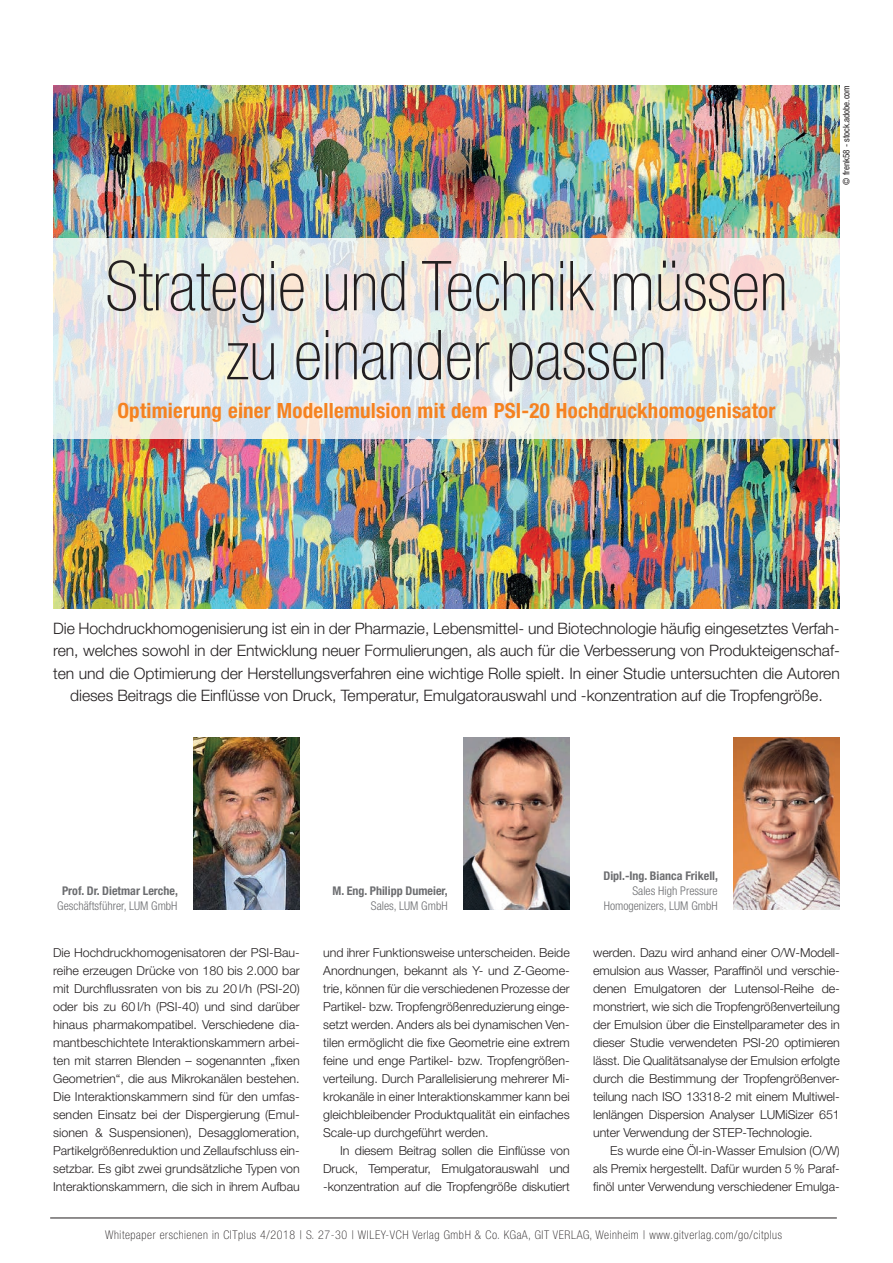
<style>
.page{position:relative;width:893px;height:1263px;background:#fff}
.page>*{position:absolute;margin:0;border:0;box-sizing:border-box;transform-origin:0 0}
.t1{font:100 condensed 69px/69px "Helvetica Neue LT Std";color:#231f20;text-align:center}
.t2{font:700 condensed 21px "Helvetica Neue LT Std";letter-spacing:.01em;color:#f58220}
.t3{font:300 15.75px/22.5px "Helvetica Neue LT Std";letter-spacing:-.005em;color:#231f20;text-align:center}
.t4{font:300 12.3px/18px "Helvetica Neue LT Std";color:#231f20}
.t5{font:100 condensed 12px "Helvetica Neue LT Std";letter-spacing:.05em;color:#231f20}
.t6{font:300 condensed 12px/15px "Helvetica Neue LT Std";color:#6c6d70;text-align:right}
.t7{font:700 condensed 12px "Helvetica Neue LT Std";color:#6c6d70}
.t8{font:condensed 9px "Helvetica Neue LT Std";color:#231f20}
</style>
<div class="page">
<img style="left:53px;top:85px;width:787px;height:523px">
<img style="left:193px;top:738px;width:107px;height:171px">
<img style="left:463px;top:738px;width:107px;height:171px">
<img style="left:733px;top:738px;width:107px;height:171px">
<svg style="left:53px;top:238px;width:787px;height:201px;background:#e8e9e4"></svg>
<hr style="left:50px;top:1218px;width:787px;height:1px;background:#231f20">
<h1 class="t1" style="left:105px;top:251px;width:684px">Strategie und Technik müssen zu einander passen</h1>
<h2 class="t2" style="left:117px;top:398px;width:660px">Optimierung einer Modellemulsion mit dem PSI-20 Hochdruckhomogenisator</h2>
<p class="t8" style="left:841px;top:184px;width:101px;rotate:-90deg">© frenk58 - stock.adobe.com</p>
<p class="t3" style="left:53px;top:616px;width:788px">Die Hochdruckhomogenisierung ist ein in der Pharmazie, Lebensmittel- und Biotechnologie häufig eingesetztes Verfah&shy;ren, welches sowohl in der Entwicklung neuer Formulierungen, als auch für die Verbesserung von Produkteigenschaf&shy;ten und die Optimierung der Herstellungsverfahren eine wichtige Rolle spielt. In einer Studie untersuchten die Autoren dieses Beitrags die Einflüsse von Druck, Temperatur, Emulgatorauswahl und -konzentration auf die Tropfengröße.</p>
<p class="t7" style="left:62px;top:883px;width:117px">Prof. Dr. Dietmar Lerche,</p>
<p class="t6" style="left:57px;top:898px;width:122px">Geschäftsführer, LUM GmbH</p>
<p class="t7" style="left:333px;top:883px;width:116px">M. Eng. Philipp Dumeier,</p>
<p class="t6" style="left:371px;top:898px;width:78px">Sales, LUM GmbH</p>
<p class="t4" style="left:53px;top:943px;width:248px;text-align:justify">Die Hochdruckhomogenisatoren der PSI-Bau&shy;reihe erzeugen Drücke von 180 bis 2.000 bar mit Durchflussraten von bis zu 20 l/h (PSI-20) oder bis zu 60 l/h (PSI-40) und sind darüber hinaus pharmakompatibel. Verschiedene dia&shy;mantbeschichtete Interaktionskammern arbei&shy;ten mit starren Blenden – sogenannten „fixen Geometrien“, die aus Mikrokanälen bestehen.<br>Die Interaktionskammern sind für den umfas&shy;senden Einsatz bei der Dispergierung (Emul&shy;sionen &amp; Suspensionen), Desagglomeration, Partikelgrößenreduktion und Zellaufschluss ein&shy;setzbar. Es gibt zwei grundsätzliche Typen von Interaktionskammern, die sich in ihrem Aufbau</p>
<p class="t4" style="left:323px;top:943px;width:248px">und ihrer Funktionsweise unterscheiden. Beide Anordnungen, bekannt als Y- und Z-Geome&shy;trie, können für die verschiedenen Prozesse der Partikel- bzw. Tropfengrößenreduzierung einge&shy;setzt werden. Anders als bei dynamischen Ven&shy;tilen ermöglicht die fixe Geometrie eine extrem feine und enge Partikel- bzw. Tropfengrößen&shy;verteilung. Durch Parallelisierung mehrerer Mi&shy;krokanäle in einer Interaktionskammer kann bei gleichbleibender Produktqualität ein einfaches Scale-up durchgeführt werden.</p>
<p class="t4" style="left:323px;top:1141px;width:248px;text-align:justify;text-indent:17px">In diesem Beitrag sollen die Einflüsse von Druck, Temperatur, Emulgatorauswahl und -konzentration auf die Tropfengröße diskutiert</p>
<p class="t7" style="left:603px;top:868px;width:116px">Dipl.-Ing. Bianca Frikell,</p>
<p class="t6" style="left:604px;top:883px;width:115px">Sales High Pressure<br>Homogenizers, LUM GmbH</p>
<p class="t4" style="left:593px;top:943px;width:248px">werden. Dazu wird anhand einer O/W-Modell&shy;emulsion aus Wasser, Paraffinöl und verschie&shy;denen Emulgatoren der Lutensol-Reihe de&shy;monstriert, wie sich die Tropfengrößenverteilung der Emulsion über die Einstellparameter des in dieser Studie verwendeten PSI-20 optimieren lässt. Die Qualitätsanalyse der Emulsion erfolgte durch die Bestimmung der Tropfengrößenver&shy;teilung nach ISO 13318-2 mit einem Multiwel&shy;lenlängen Dispersion Analyser LUMiSizer 651 unter Verwendung der STEP-Technologie.</p>
<p class="t4" style="left:593px;top:1141px;width:248px;text-indent:17px">Es wurde eine Öl-in-Wasser Emulsion (O/W) als Premix hergestellt. Dafür wurden 5 % Paraf&shy;finöl unter Verwendung verschiedener Emulga-</p>
<p class="t5" style="left:105px;top:1228px;width:678px">Whitepaper erschienen in CITplus 4/2018 | S. 27-30 | WILEY-VCH Verlag GmbH &amp; Co. KGaA, GIT VERLAG, Weinheim | www.gitverlag.com/go/citplus</p>
</div>
